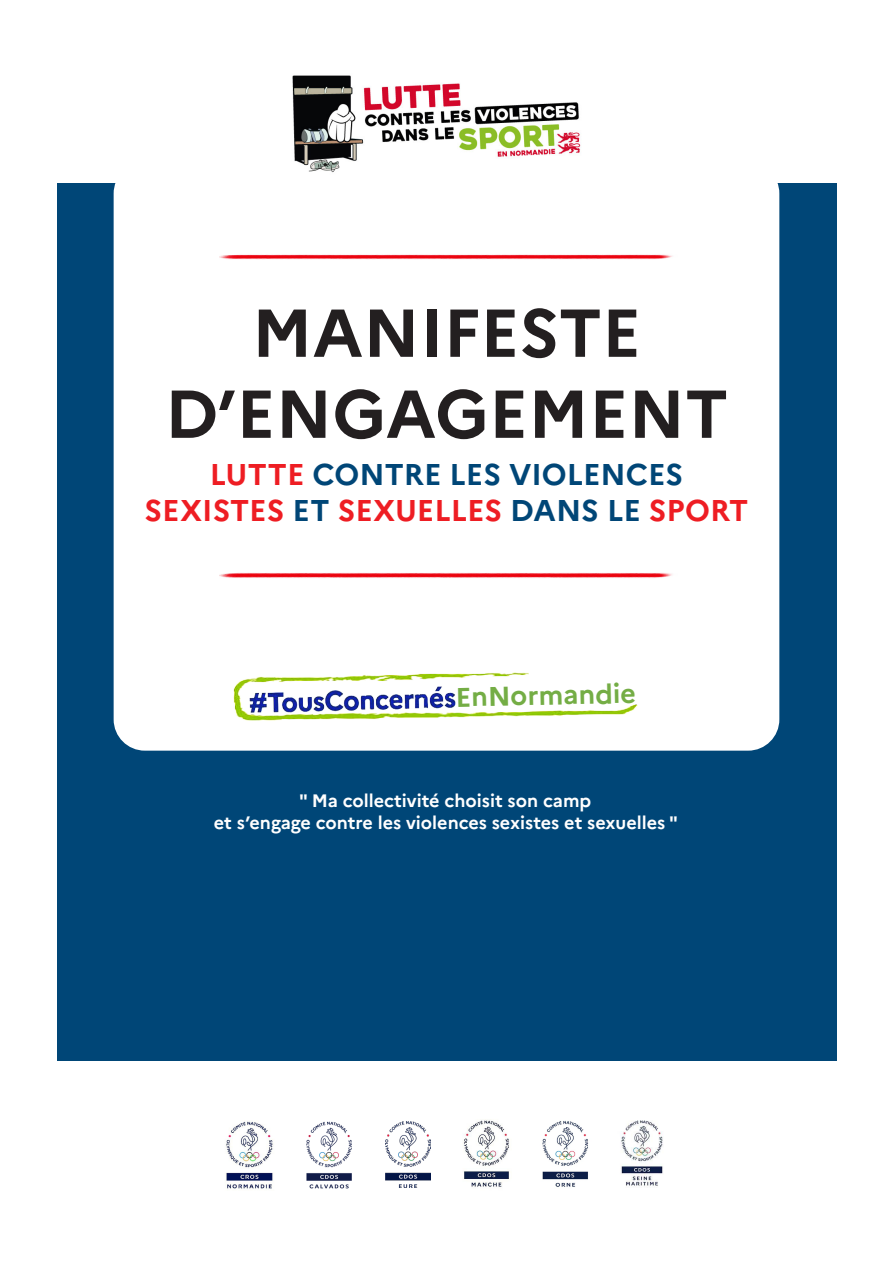
<style>
.page{position:relative;width:893px;height:1263px;background:#fff}
.page>*{position:absolute;margin:0;border:0;box-sizing:border-box;transform-origin:0 0}
.t1{font:700 67.5px "Marianne";color:#231f20}
.t2{font:700 30px "Marianne";color:#ee1d23}
.t3{font:700 30px "Marianne";color:#004677}
.t4{font:700 27px "Marianne";color:#74ad45}
.t5{font:700 18px "Marianne";color:#fff}
.s1{color:#ee1d23}
.s2{color:#004677}
</style>
<div class="page">
<div style="left:57px;top:184px;width:779px;height:877px;background:#004677"></div>
<img style="left:620px;top:1120px;width:43px;height:66px">
<img style="left:385px;top:1121px;width:45px;height:67px">
<img style="left:542px;top:1121px;width:47px;height:66px">
<img style="left:306px;top:1121px;width:46px;height:68px">
<img style="left:464px;top:1119px;width:45px;height:68px">
<img style="left:226px;top:1121px;width:47px;height:68px">
<div style="left:114px;top:162px;width:665px;height:589px;background:#fff;border-radius:31px"></div>
<img style="left:219px;top:573px;width:453px;height:5px">
<img style="left:219px;top:254px;width:454px;height:6px">
<img style="left:234px;top:672px;width:404px;height:48px">
<img style="left:292px;top:75px;width:289px;height:98px">
<p class="t1" style="left:252px;top:292px;width:391px">MANIFESTE</p>
<p class="t1" style="left:165px;top:373px;width:565px">D’ENGAGEMENT</p>
<p class="t3" style="left:210px;top:456px;width:475px"><span class="s1">LUTTE</span> CONTRE LES VIOLENCES</p>
<p class="t2" style="left:145px;top:492px;width:605px">SEXISTES <span class="s2">ET</span> SEXUELLES <span class="s2">DANS LE</span> SPORT</p>
<p class="t4" style="left:455px;top:680px;width:182px;rotate:-1deg">EnNormandie</p>
<p class="t5" style="left:299px;top:790px;width:294px">" Ma collectivité choisit son camp</p>
<p class="t5" style="left:214px;top:811px;width:466px">et s’engage contre les violences sexistes et sexuelles "</p>
</div>
